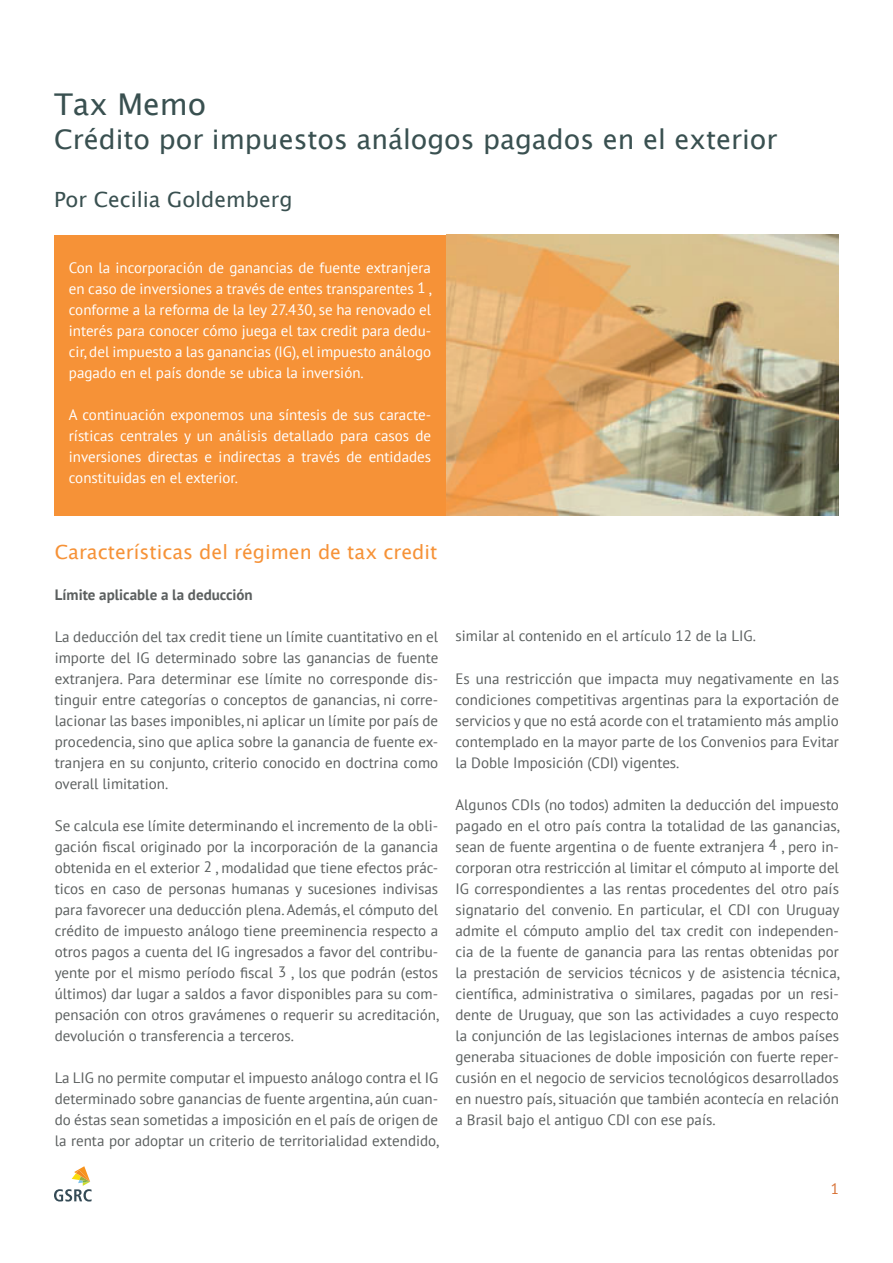
<style>
.page{position:relative;width:893px;height:1263px;background:#fff}
.page>*{position:absolute;margin:0;border:0;box-sizing:border-box;transform-origin:0 0}
.t1{font:30px "Lucida Sans Unicode";color:#395050}
.t2{font:27px "Lucida Sans Unicode";color:#395050}
.t3{font:21px "Lucida Sans Unicode";color:#395050}
.t4{font:19.5px "Lucida Sans Unicode";color:#f69237}
.t5{font:15px/21px "PT Sans";color:#5b5f5f;text-align:justify}
.t6{font:15px/21px "PT Sans";color:#fff;text-align:justify}
.t7{font:700 15px "PT Sans";color:#5b5f5f}
.t8{font:15px "PT Sans";color:#d76f32}
</style>
<div class="page">
<svg style="left:54px;top:1166px;width:38px;height:35px"></svg>
<div style="left:54px;top:235px;width:392px;height:281px;background:#f69237"></div>
<img style="left:446px;top:235px;width:393px;height:281px">
<h1 class="t1" style="left:54px;top:81px;width:154px">Tax Memo</h1>
<h2 class="t2" style="left:54px;top:118px;width:725px">Crédito por impuestos análogos pagados en el exterior</h2>
<h3 class="t3" style="left:54px;top:183px;width:240px">Por Cecilia Goldemberg</h3>
<p class="t6" style="left:69px;top:257px;width:365px">Con la incorporación de ganancias de fuente extranjera en caso de inversiones a través de entes transparentes 1 , conforme a la reforma de la ley 27.430, se ha renovado el interés para conocer cómo juega el tax credit para dedu&shy;cir, del impuesto a las ganancias (IG), el impuesto análogo pagado en el país donde se ubica la inversión.</p>
<p class="t6" style="left:69px;top:404px;width:364px">A continuación exponemos una síntesis de sus caracte&shy;rísticas centrales y un análisis detallado para casos de inversiones directas e indirectas a través de entidades constituidas en el exterior.</p>
<h3 class="t4" style="left:55px;top:536px;width:384px">Características del régimen de tax credit</h3>
<p class="t7" style="left:55px;top:585px;width:200px">Límite aplicable a la deducción</p>
<p class="t5" style="left:55px;top:626px;width:385px">La deducción del tax credit tiene un límite cuantitativo en el importe del IG determinado sobre las ganancias de fuente extranjera. Para determinar ese límite no corresponde dis&shy;tinguir entre categorías o conceptos de ganancias, ni corre&shy;lacionar las bases imponibles, ni aplicar un límite por país de procedencia, sino que aplica sobre la ganancia de fuente ex&shy;tranjera en su conjunto, criterio conocido en doctrina como overall limitation.</p>
<p class="t5" style="left:55px;top:815px;width:386px">Se calcula ese límite determinando el incremento de la obli&shy;gación fiscal originado por la incorporación de la ganancia obtenida en el exterior 2 , modalidad que tiene efectos prác&shy;ticos en caso de personas humanas y sucesiones indivisas para favorecer una deducción plena. Además, el cómputo del crédito de impuesto análogo tiene preeminencia respecto a otros pagos a cuenta del IG ingresados a favor del contribu&shy;yente por el mismo período fiscal 3 , los que podrán (estos últimos) dar lugar a saldos a favor disponibles para su com&shy;pensación con otros gravámenes o requerir su acreditación, devolución o transferencia a terceros.</p>
<p class="t5" style="left:55px;top:1067px;width:386px">La LIG no permite computar el impuesto análogo contra el IG determinado sobre ganancias de fuente argentina, aún cuan&shy;do éstas sean sometidas a imposición en el país de origen de la renta por adoptar un criterio de territorialidad extendido,</p>
<p class="t5" style="left:455px;top:625px;width:302px">similar al contenido en el artículo 12 de la LIG.</p>
<p class="t5" style="left:455px;top:667px;width:385px">Es una restricción que impacta muy negativamente en las condiciones competitivas argentinas para la exportación de servicios y que no está acorde con el tratamiento más amplio contemplado en la mayor parte de los Convenios para Evitar la Doble Imposición (CDI) vigentes.</p>
<p class="t5" style="left:455px;top:793px;width:386px">Algunos CDIs (no todos) admiten la deducción del impuesto pagado en el otro país contra la totalidad de las ganancias, sean de fuente argentina o de fuente extranjera 4 , pero in&shy;corporan otra restricción al limitar el cómputo al importe del IG correspondientes a las rentas procedentes del otro país signatario del convenio. En particular, el CDI con Uruguay admite el cómputo amplio del tax credit con independen&shy;cia de la fuente de ganancia para las rentas obtenidas por la prestación de servicios técnicos y de asistencia técnica, científica, administrativa o similares, pagadas por un resi&shy;dente de Uruguay, que son las actividades a cuyo respecto la conjunción de las legislaciones internas de ambos países generaba situaciones de doble imposición con fuerte reper&shy;cusión en el negocio de servicios tecnológicos desarrollados en nuestro país, situación que también acontecía en relación a Brasil bajo el antiguo CDI con ese país.</p>
<p class="t8" style="left:831px;top:1179px;width:10px">1</p>
</div>
